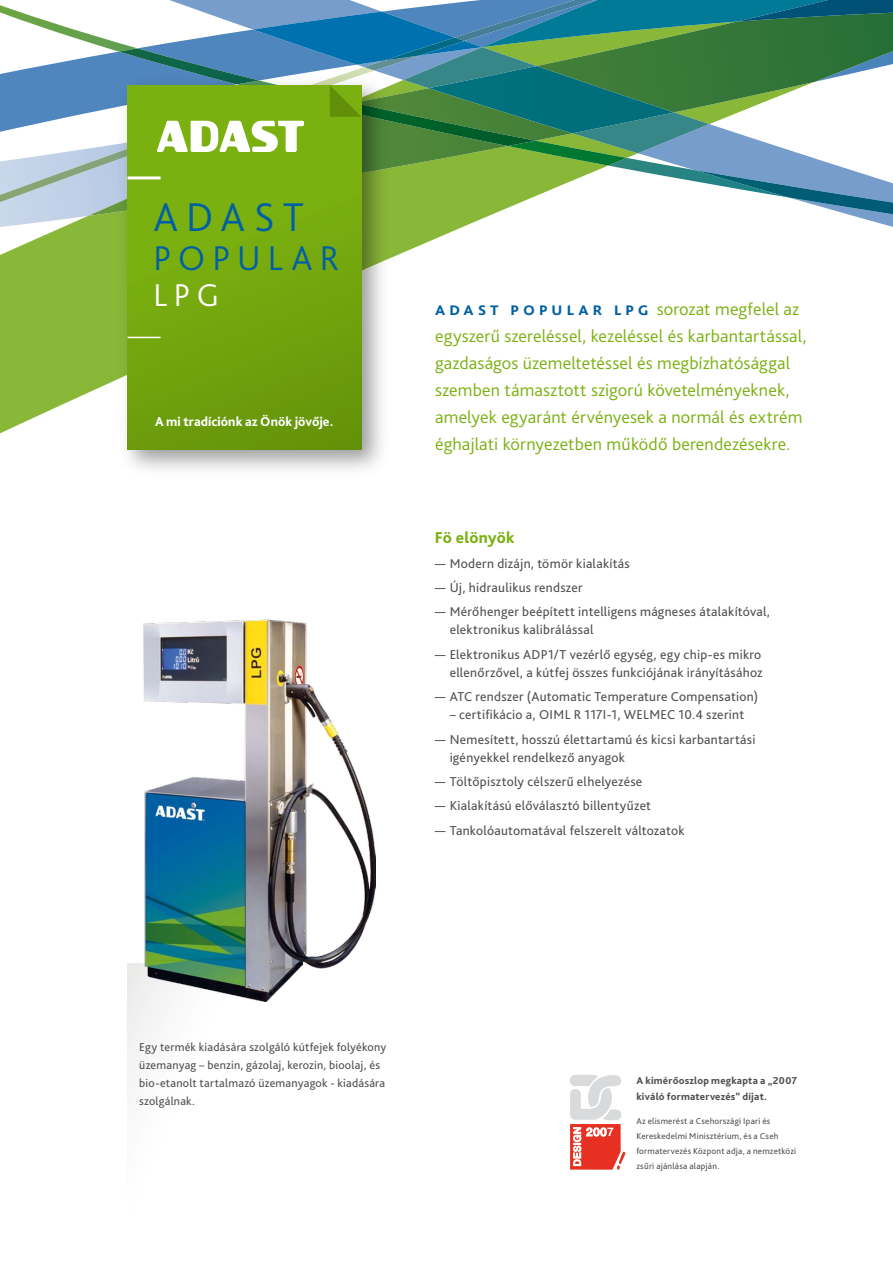
<style>
.page{position:relative;width:893px;height:1263px;background:#fff}
.page>*{position:absolute;margin:0;border:0;box-sizing:border-box;transform-origin:0 0}
.t1{font:300 42px "Bliss Pro";letter-spacing:.195em;color:#0060a4}
.t2{font:300 36px "Bliss Pro";letter-spacing:.2em;color:#0060a4}
.t3{font:300 33px "Bliss Pro";color:#fff}
.t4{font:300 18px/27px "Bliss Pro";letter-spacing:.005em;color:#7ab010}
.t5{font:800 16.5px "Bliss Pro";letter-spacing:.005em;color:#7ab010}
.t6{font:13.5px/18px "Bliss Pro";letter-spacing:.02em;color:#504f53}
.t7{font:800 13.5px "Bliss Pro";letter-spacing:.005em;color:#fff}
.t8{font:12px/18px "Bliss Pro";letter-spacing:.02em;color:#504f53}
.t9{font:800 10.5px/16.5px "Bliss Pro";letter-spacing:.02em;color:#504f53}
.t10{font:9px/15px "Bliss Pro";letter-spacing:.025em;color:#504f53}
.s1{font-weight:700;color:#0060a4}
</style>
<div class="page">
<svg style="left:0;top:356px;width:118px;height:78px;fill:#89b738"></svg>
<div style="left:118px;top:76px;width:272px;height:401px;background:#000;opacity:.4"></div>
<div style="left:128px;top:85px;width:233px;height:364px;background:#6c9c0c"></div>
<img style="left:144px;top:619px;width:232px;height:382px">
<svg style="left:0;top:0;width:893px;height:356px"></svg>
<hr style="left:128px;top:176px;width:33px;height:3px;background:#fff">
<hr style="left:128px;top:337px;width:33px;height:1px;background:#fff">
<svg style="left:570px;top:1075px;width:55px;height:95px"></svg>
<h1 class="t1" style="left:153px;top:191px;width:152px">ADAST</h1>
<h2 class="t2" style="left:153px;top:235px;width:187px">POPULAR</h2>
<h3 class="t3" style="left:153px;top:274px;width:67px">LPG</h3>
<p class="t7" style="left:155px;top:413px;width:180px">A mi tradíciónk az Önök jövője.</p>
<p class="t4" style="left:435px;top:295px;width:373px"><span class="s1">adast popular lpg</span> sorozat megfelel az egyszerű szereléssel, kezeléssel és karbantartással, gazdaságos üzemeltetéssel és megbízhatósággal szemben támasztott szigorú követelményeknek, amelyek egyaránt érvényesek a normál és extrém éghajlati környezetben működő berendezésekre.</p>
<p class="t5" style="left:435px;top:527px;width:81px">Fö elönyök</p>
<p class="t6" style="left:435px;top:554px;width:197px">— Modern dizájn, tömör kialakítás</p>
<p class="t6" style="left:435px;top:578px;width:149px">— Új, hidraulikus rendszer</p>
<p class="t6" style="left:450px;top:603px;width:322px;text-indent:-15px">— Mérőhenger beépített intelligens mágneses átalakítóval, elektronikus kalibrálással</p>
<p class="t6" style="left:435px;top:645px;width:329px;text-align:right">— Elektronikus ADP1/T vezérlő egység, egy chip-es mikro ellenőrzővel, a kútfej összes funkciójának irányításához</p>
<p class="t6" style="left:435px;top:687px;width:325px">— ATC rendszer (Automatic Temperature Compensation)</p>
<p class="t6" style="left:450px;top:705px;width:296px">– certifikácio a, OIML R 117I-1, WELMEC 10.4 szerint</p>
<p class="t6" style="left:450px;top:730px;width:307px;text-indent:-15px">— Nemesített, hosszú élettartamú és kicsi karbantartási igényekkel rendelkező anyagok</p>
<p class="t6" style="left:435px;top:772px;width:209px">— Töltőpisztoly célszerű elhelyezése</p>
<p class="t6" style="left:435px;top:796px;width:218px">— Kialakítású előválasztó billentyűzet</p>
<p class="t6" style="left:435px;top:821px;width:251px">— Tankolóautomatával felszerelt változatok</p>
<p class="t8" style="left:139px;top:1038px;width:248px">Egy termék kiadására szolgáló kútfejek folyékony üzemanyag – benzin, gázolaj, kerozin, bioolaj, és bio-etanolt tartalmazó üzemanyagok - kiadására szolgálnak.</p>
<p class="t9" style="left:636px;top:1071px;width:162px">A kimérőoszlop megkapta a „2007 kiváló formatervezés“ díjat.</p>
<p class="t10" style="left:636px;top:1113px;width:161px">Az elismerést a Csehországi Ipari és Kereskedelmi Minisztérium, és a Cseh formatervezés Központ adja, a nemzetközi zsűri ajánlása alapján.</p>
</div>
